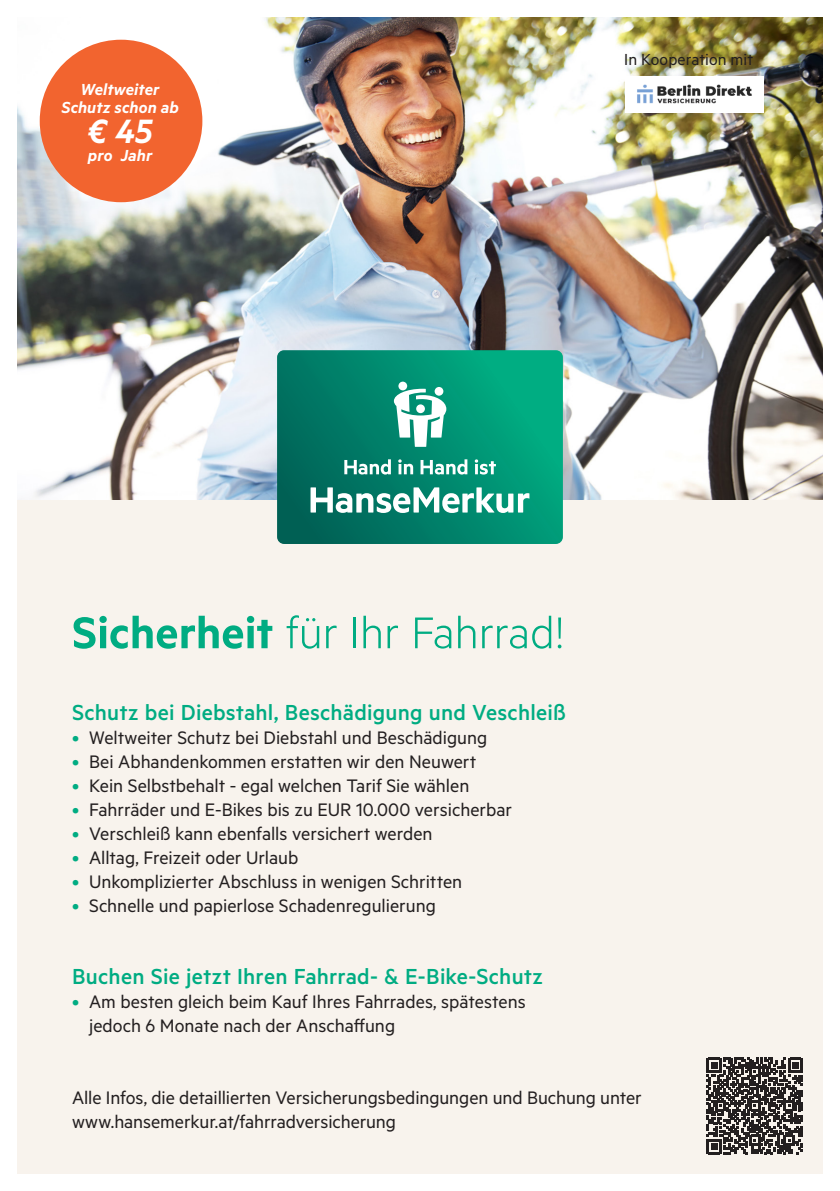
<style>
.page{position:relative;width:840px;height:1191px;background:#fff}
.page>*{position:absolute;margin:0;border:0;box-sizing:border-box;transform-origin:0 0}
.t1{font:300 50px "Metric Alt";color:#00ac82}
.t2{font:italic 600 38px "Metric Alt";color:#fff}
.t3{font:500 24.4px "Metric Alt";letter-spacing:.01em;color:#00ac82}
.t4{font:20.4px/24px "Metric Alt";color:#231f20}
.t5{font:italic 600 18px/18px "Metric Alt";letter-spacing:.005em;color:#fff;text-align:center}
.t6{font:18px "Metric Alt";letter-spacing:.005em;color:#231f20}
.s1{font-weight:600}
.s2{color:#00ac82}
</style>
<div class="page">
<div style="left:17px;top:17px;width:805px;height:1157px;background:#f8f3ed"></div>
<img style="left:17px;top:17px;width:805px;height:482px">
<div style="left:40px;top:40px;width:162px;height:162px;background:#f2642f;border-radius:50%"></div>
<svg style="left:706px;top:1057px;width:96px;height:97px"></svg>
<svg style="left:277px;top:350px;width:285px;height:194px;background:#008a6e"></svg>
<div style="left:398px;top:381px;width:9px;height:9px;background:#fff;border-radius:50%"></div>
<svg style="left:393px;top:389px;width:53px;height:58px;background:#89c9bd"></svg>
<div style="left:434px;top:387px;width:9px;height:9px;background:#fff;border-radius:50%"></div>
<div style="left:416px;top:404px;width:8px;height:9px;background:#fff;border-radius:50%"></div>
<svg style="left:310px;top:487px;width:219px;height:26px;background:#71b8ab"></svg>
<svg style="left:344px;top:459px;width:151px;height:15px;background:#61b3a4"></svg>
<img style="left:625px;top:77px;width:137px;height:36px">
<p class="t5" style="left:61px;top:80px;width:119px">Weltweiter<br>Schutz schon ab</p>
<h2 class="t2" style="left:87px;top:108px;width:67px">€ 45</h2>
<p class="t5" style="left:88px;top:146px;width:66px">pro Jahr</p>
<p class="t6" style="left:624px;top:49px;width:130px">In Kooperation mit</p>
<h1 class="t1" style="left:72px;top:603px;width:494px"><span class="s1">Sicherheit</span> für Ihr Fahrrad!</h1>
<p class="t3" style="left:72px;top:698px;width:495px">Schutz bei Diebstahl, Beschädigung und Veschleiß</p>
<p class="t4" style="left:72px;top:725px;width:416px"><span class="s2">•</span> Weltweiter Schutz bei Diebstahl und Beschädigung</p>
<p class="t4" style="left:72px;top:749px;width:405px"><span class="s2">•</span> Bei Abhandenkommen erstatten wir den Neuwert</p>
<p class="t4" style="left:72px;top:773px;width:398px"><span class="s2">•</span> Kein Selbstbehalt - egal welchen Tarif Sie wählen</p>
<p class="t4" style="left:72px;top:797px;width:441px"><span class="s2">•</span> Fahrräder und E-Bikes bis zu EUR 10.000 versicherbar</p>
<p class="t4" style="left:72px;top:821px;width:362px"><span class="s2">•</span> Verschleiß kann ebenfalls versichert werden</p>
<p class="t4" style="left:72px;top:845px;width:228px"><span class="s2">•</span> Alltag, Freizeit oder Urlaub</p>
<p class="t4" style="left:72px;top:869px;width:391px"><span class="s2">•</span> Unkomplizierter Abschluss in wenigen Schritten</p>
<p class="t4" style="left:72px;top:893px;width:365px"><span class="s2">•</span> Schnelle und papierlose Schadenregulierung</p>
<p class="t3" style="left:72px;top:962px;width:472px">Buchen Sie jetzt Ihren Fahrrad- &amp; E-Bike-Schutz</p>
<p class="t4" style="left:89px;top:989px;width:438px;text-indent:-17px"><span class="s2">•</span> Am besten gleich beim Kauf Ihres Fahrrades, spätestens jedoch 6 Monate nach der Anschaffung</p>
<p class="t4" style="left:72px;top:1085px;width:570px">Alle Infos, die detaillierten Versicherungsbedingungen und Buchung unter www.hansemerkur.at/fahrradversicherung</p>
</div>
